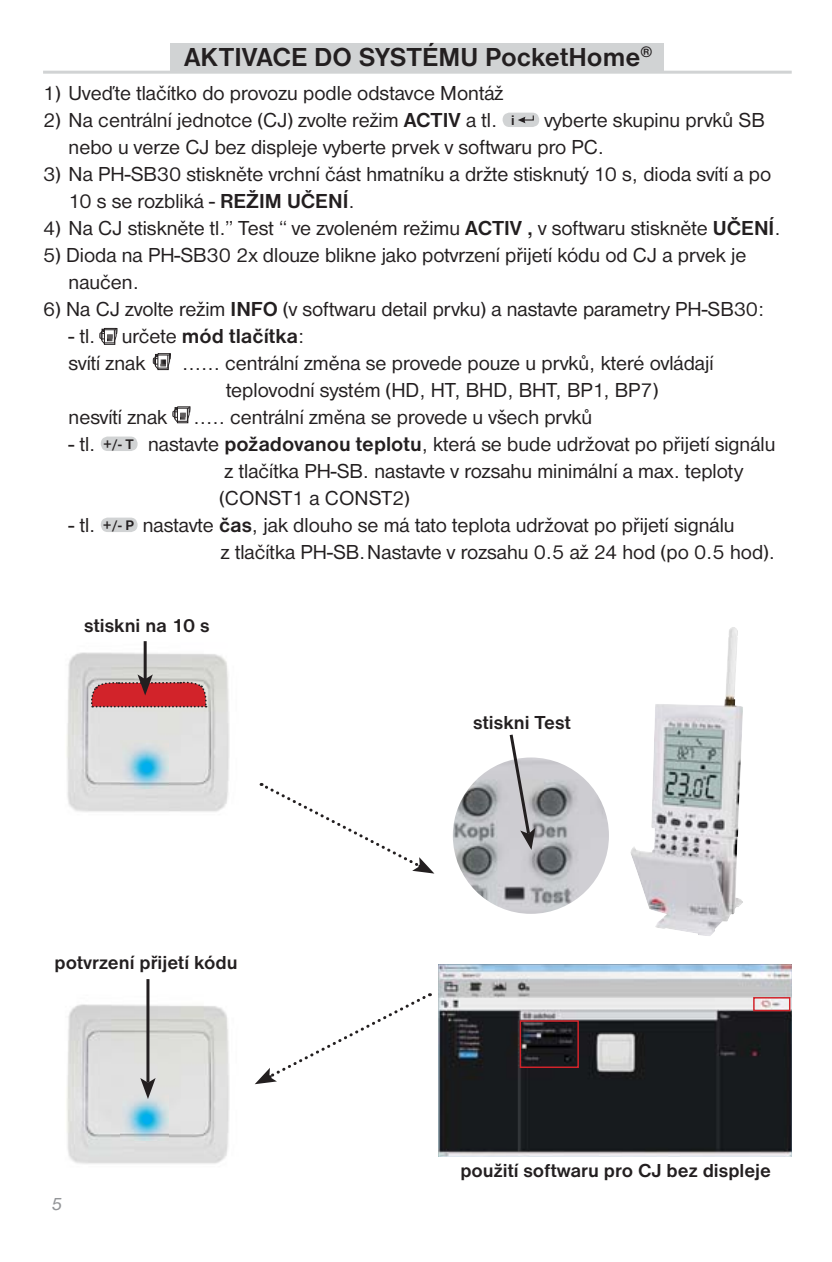
<style>
.page{position:relative;width:832px;height:1262px;background:#fff}
.page>*{position:absolute;margin:0;border:0;box-sizing:border-box;transform-origin:0 0}
.t1{font:700 27px "Nimbus Sans DOT";color:#231f20}
.t2{font:21px/27px "Nimbus Sans DOT";color:#231f20}
.t3{font:700 19.5px "Nimbus Sans DOT";color:#231f20}
.t4{font:italic 18px "Nimbus Sans DOT";color:#939598}
.s1{font-weight:700}
.s2{font-weight:700;font-size:14.4px}
</style>
<div class="page">
<img style="left:66px;top:641px;width:164px;height:171px">
<img style="left:453px;top:757px;width:156px;height:156px;border-radius:50%">
<img style="left:630px;top:627px;width:113px;height:309px">
<img style="left:120px;top:740px;width:48px;height:48px">
<div style="left:142px;top:762px;width:10px;height:10px;background:#00aeef;border-radius:50%"></div>
<img style="left:66px;top:983px;width:164px;height:181px">
<img style="left:120px;top:1092px;width:48px;height:48px">
<div style="left:142px;top:1114px;width:10px;height:10px;background:#00aeef;border-radius:50%"></div>
<img style="left:438px;top:964px;width:353px;height:192px">
<svg style="left:519px;top:996px;width:272px;height:72px;background:#626163"></svg>
<div style="left:171px;top:43px;width:493px;height:28px;background:#d1d3d4"></div>
<hr style="left:43px;top:71px;width:748px;height:3px;background:#d1d3d4">
<div style="left:502px;top:113px;width:37px;height:14px;background:#d1d3d4;border-radius:7px"></div>
<svg style="left:518px;top:115px;width:16px;height:8px"></svg>
<div style="left:101px;top:436px;width:37px;height:15px;background:#d1d3d4;border-radius:7px"></div>
<div style="left:101px;top:517px;width:37px;height:15px;background:#d1d3d4;border-radius:7px"></div>
<svg style="left:152px;top:353px;width:19px;height:17px"></svg>
<svg style="left:99px;top:327px;width:18px;height:18px"></svg>
<svg style="left:172px;top:406px;width:18px;height:17px"></svg>
<hr style="left:144px;top:641px;width:3px;height:38px;background:#231f20">
<svg style="left:90px;top:674px;width:117px;height:33px;background:#c45558"></svg>
<svg style="left:507px;top:734px;width:28px;height:115px"></svg>
<hr style="left:146px;top:979px;width:3px;height:103px;background:#231f20">
<svg style="left:140px;top:1077px;width:16px;height:21px"></svg>
<svg style="left:261px;top:783px;width:173px;height:90px"></svg>
<svg style="left:255px;top:993px;width:175px;height:91px"></svg>
<p class="t1" style="left:184px;top:41px;width:469px">AKTIVACE DO SYSTÉMU PocketHome<sup>®</sup></p>
<p class="t2" style="left:43px;top:81px;width:462px">1) Uveďte tlačítko do provozu podle odstavce Montáž</p>
<p class="t2" style="left:43px;top:108px;width:473px">2) Na centrální jednotce (CJ) zvolte režim <span class="s1">ACTIV</span> a tl. <span class="s2">i</span></p>
<p class="t2" style="left:69px;top:108px;width:697px;text-indent:476px">vyberte skupinu prvků SB nebo u verze CJ bez displeje vyberte prvek v softwaru pro PC.</p>
<p class="t2" style="left:69px;top:162px;width:704px;text-indent:-26px">3) Na PH-SB30 stiskněte vrchní část hmatníku a držte stisknutý 10 s, dioda svítí a po<br>10 s se rozbliká - <span class="s1">REŽIM UČENÍ</span>.</p>
<p class="t2" style="left:43px;top:216px;width:739px">4) Na CJ stiskněte tl.” Test “ ve zvoleném režimu <span class="s1">ACTIV ,</span> v softwaru stiskněte <span class="s1">UČENÍ</span>.</p>
<p class="t2" style="left:69px;top:243px;width:679px;text-indent:-26px">5) Dioda na PH-SB30 2x dlouze blikne jako potvrzení přijetí kódu od CJ a prvek je naučen.</p>
<p class="t2" style="left:43px;top:297px;width:722px">6) Na CJ zvolte režim <span class="s1">INFO</span> (v softwaru detail prvku) a nastavte parametry PH-SB30:</p>
<p class="t2" style="left:69px;top:324px;width:237px">- tl. určete <span class="s1">mód tlačítka</span>: svítí znak</p>
<p class="t2" style="left:182px;top:351px;width:533px">...... centrální změna se provede pouze u prvků, které ovládají</p>
<p class="t2" style="left:226px;top:378px;width:433px">teplovodní systém (HD, HT, BHD, BHT, BP1, BP7)</p>
<p class="t2" style="left:69px;top:405px;width:525px">nesvítí znak ..... centrální změna se provede u všech prvků</p>
<p class="t2" style="left:219px;top:432px;width:557px;text-indent:-151px">- tl. <span class="s2">+/- T</span> nastavte <span class="s1">požadovanou teplotu</span>, která se bude udržovat po přijetí signálu z tlačítka PH-SB. nastavte v rozsahu minimální a max. teploty (CONST1 a CONST2)</p>
<p class="t2" style="left:221px;top:513px;width:555px;text-indent:-152px">- tl. <span class="s2">+/- P</span> nastavte <span class="s1">čas</span>, jak dlouho se má tato teplota udržovat po přijetí signálu<br>z tlačítka PH-SB. Nastavte v rozsahu 0.5 až 24 hod (po 0.5 hod).</p>
<p class="t3" style="left:84px;top:613px;width:127px">stiskni na 10 s</p>
<p class="t3" style="left:55px;top:950px;width:184px">potvrzení přijetí kódu</p>
<p class="t4" style="left:52px;top:1193px;width:12px">5</p>
<p class="t3" style="left:473px;top:711px;width:99px">stiskni Test</p>
<p class="t3" style="left:460px;top:1158px;width:312px">použití softwaru pro CJ bez displeje</p>
</div>
